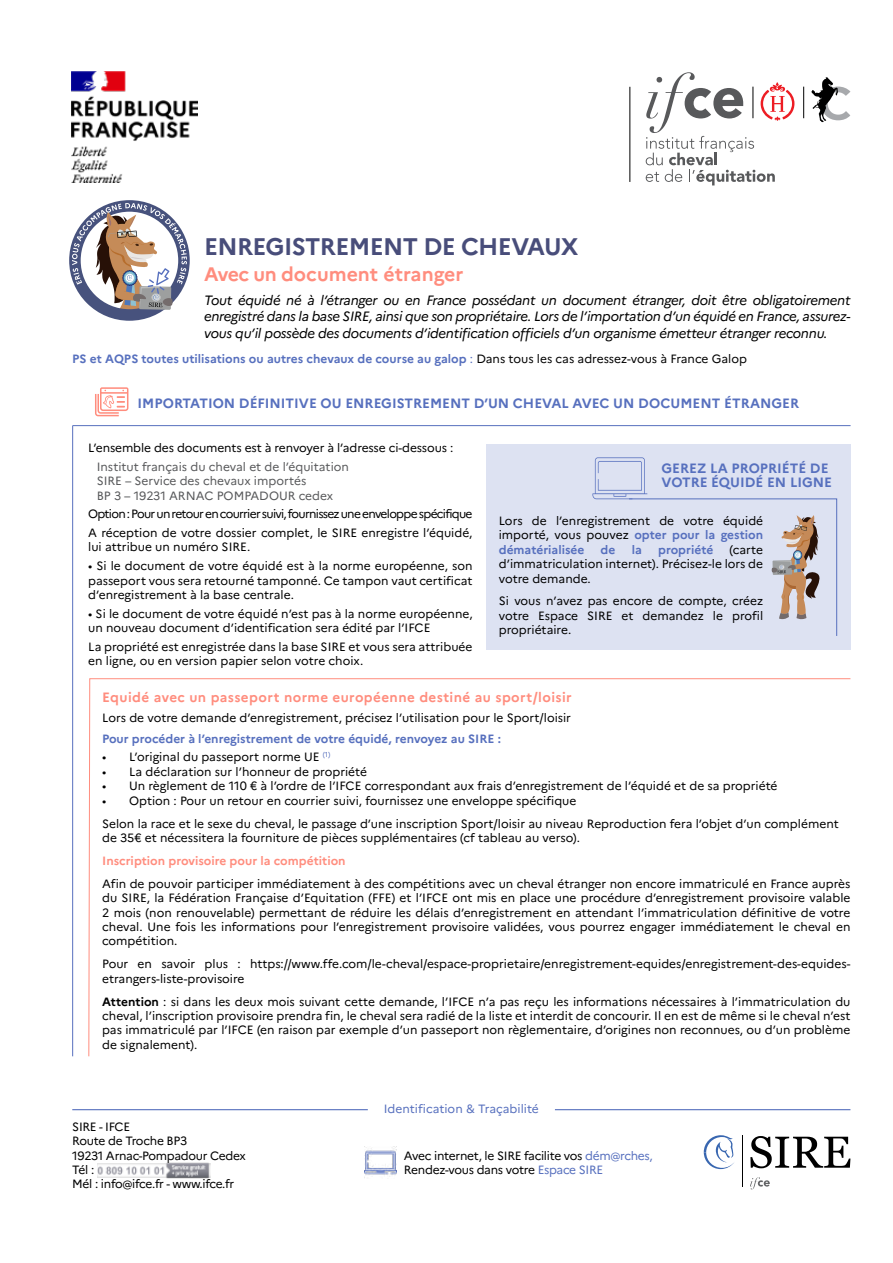
<style>
.page{position:relative;width:893px;height:1263px;background:#fff}
.page>*{position:absolute;margin:0;border:0;box-sizing:border-box;transform-origin:0 0}
.t1{font:700 24px "Marianne";letter-spacing:-.025em;color:#484d7a}
.t2{font:700 19.5px "Marianne";color:#ff8d7e}
.t3{font:italic 13.5px/16.5px "Marianne";letter-spacing:-.02em;color:#000;text-align:justify}
.t4{font:700 13.5px/14.4px "Marianne";color:#5770be}
.t5{font:700 13.5px "Marianne";letter-spacing:.03em;color:#ff8d7e}
.t6{font:12px/14.4px "Marianne";color:#000;text-align:justify}
.t7{font:700 12px "Marianne";color:#5770be}
.t8{font:12px/14.4px "Marianne";letter-spacing:-.025em;color:#000}
.t9{font:12px/18.6px "Marianne";letter-spacing:-.06em;color:#000}
.t10{font:12px/14.4px "Marianne";color:#58595b}
.t11{font:700 12px "Marianne";color:#ff8d7e}
.t12{font:12px "Marianne";color:#5770be}
.s1{font-weight:400}
.s2{font-weight:400;color:#000}
.s3{font-weight:700}
.s4{font-weight:700;color:#5770be}
.s5{color:#5770be}
</style>
<div class="page">
<hr style="left:742px;top:1135px;width:1px;height:51px;background:#000">
<svg style="left:750px;top:1136px;width:100px;height:32px"></svg>
<svg style="left:704px;top:1135px;width:30px;height:34px"></svg>
<svg style="left:750px;top:1177px;width:20px;height:12px"></svg>
<img style="left:71px;top:71px;width:127px;height:112px">
<hr style="left:72px;top:1109px;width:296px;height:1px;background:#5770be">
<hr style="left:555px;top:1109px;width:295px;height:1px;background:#5770be">
<img style="left:98px;top:1162px;width:113px;height:16px">
<hr style="left:803px;top:87px;width:1px;height:31px;background:#000">
<hr style="left:630px;top:87px;width:1px;height:95px;background:#000">
<svg style="left:811px;top:77px;width:39px;height:45px"></svg>
<svg style="left:646px;top:72px;width:148px;height:113px"></svg>
<img style="left:364px;top:1146px;width:33px;height:32px">
<svg style="left:69px;top:200px;width:121px;height:121px"></svg>
<hr style="left:73px;top:425px;width:778px;height:1px;background:#5770be">
<hr style="left:72px;top:426px;width:1px;height:630px;background:#5770be">
<svg style="left:95px;top:387px;width:33px;height:29px"></svg>
<div style="left:486px;top:444px;width:364px;height:205px;background:#dde2f2"></div>
<svg style="left:592px;top:457px;width:245px;height:179px"></svg>
<svg style="left:88px;top:678px;width:763px;height:379px"></svg>
<h1 class="t1" style="left:204px;top:232px;width:376px">ENREGISTREMENT DE CHEVAUX</h1>
<h2 class="t2" style="left:204px;top:262px;width:261px">Avec un document étranger</h2>
<p class="t3" style="left:204px;top:292px;width:648px">Tout équidé né à l’étranger ou en France possédant un document étranger, doit être obligatoirement enregistré dans la base SIRE, ainsi que son propriétaire. Lors de l’importation d’un équidé en France, assurez&shy;vous qu’il possède des documents d’identification officiels d’un organisme émetteur étranger reconnu.</p>
<p class="t7" style="left:72px;top:352px;width:676px">PS et AQPS toutes utilisations ou autres chevaux de course au galop <span class="s1">:</span> <span class="s2">Dans tous les cas adressez-vous à France Galop</span></p>
<p class="t4" style="left:138px;top:396px;width:663px">IMPORTATION DÉFINITIVE OU ENREGISTREMENT D’UN CHEVAL AVEC UN DOCUMENT ÉTRANGER</p>
<p class="t6" style="left:88px;top:441px;width:367px">L’ensemble des documents est à renvoyer à l’adresse ci-dessous :</p>
<p class="t10" style="left:97px;top:459px;width:254px">Institut français du cheval et de l’équitation<br>SIRE – Service des chevaux importés<br>BP 3 – 19231 ARNAC POMPADOUR cedex</p>
<p class="t9" style="left:88px;top:505px;width:386px">Option: Pour un retour en courrier suivi, fournissez une enveloppe spécifique<br>A réception de votre dossier complet, le SIRE enregistre l’équidé,</p>
<p class="t6" style="left:88px;top:540px;width:164px">lui attribue un numéro SIRE.</p>
<p class="t6" style="left:88px;top:559px;width:386px">• Si le document de votre équidé est à la norme européenne, son passeport vous sera retourné tamponné. Ce tampon vaut certificat d’enregistrement à la base centrale.</p>
<p class="t6" style="left:88px;top:606px;width:386px">• Si le document de votre équidé n’est pas à la norme européenne, un nouveau document d’identification sera édité par l’IFCE</p>
<p class="t6" style="left:88px;top:639px;width:386px">La propriété est enregistrée dans la base SIRE et vous sera attribuée en ligne, ou en version papier selon votre choix.</p>
<p class="t5" style="left:102px;top:688px;width:471px">Equidé avec un passeport norme européenne destiné au sport/loisir</p>
<p class="t6" style="left:102px;top:711px;width:470px">Lors de votre demande d’enregistrement, précisez l’utilisation pour le Sport/loisir</p>
<p class="t7" style="left:102px;top:731px;width:400px">Pour procéder à l’enregistrement de votre équidé, renvoyez au SIRE :</p>
<p class="t6" style="left:102px;top:750px;width:230px">• L’original du passeport norme UE <sup>(1)</sup></p>
<p class="t6" style="left:102px;top:764px;width:266px">• La déclaration sur l’honneur de propriété</p>
<p class="t6" style="left:102px;top:779px;width:677px">• Un règlement de 110 € à l’ordre de l’IFCE correspondant aux frais d’enregistrement de l’équidé et de sa propriété</p>
<p class="t6" style="left:102px;top:789px;width:738px;line-height:23px">• Option : Pour un retour en courrier suivi, fournissez une enveloppe spécifique<br>Selon la race et le sexe du cheval, le passage d’une inscription Sport/loisir au niveau Reproduction fera l’objet d’un complément</p>
<p class="t6" style="left:102px;top:830px;width:479px">de 35€ et nécessitera la fourniture de pièces supplémentaires (cf tableau au verso).</p>
<p class="t11" style="left:102px;top:853px;width:245px">Inscription provisoire pour la compétition</p>
<p class="t6" style="left:102px;top:876px;width:750px">Afin de pouvoir participer immédiatement à des compétitions avec un cheval étranger non encore immatriculé en France auprès du SIRE, la Fédération Française d’Equitation (FFE) et l’IFCE ont mis en place une procédure d’enregistrement provisoire valable 2 mois (non renouvelable) permettant de réduire les délais d’enregistrement en attendant l’immatriculation définitive de votre cheval. Une fois les informations pour l’enregistrement provisoire validées, vous pourrez engager immédiatement le cheval en compétition.</p>
<p class="t6" style="left:102px;top:957px;width:750px">Pour en savoir plus : https://www.ffe.com/le-cheval/espace-proprietaire/enregistrement-equides/enregistrement-des-equides&shy;etrangers-liste-provisoire</p>
<p class="t6" style="left:102px;top:994px;width:750px"><span class="s3">Attention</span> : si dans les deux mois suivant cette demande, l’IFCE n’a pas reçu les informations nécessaires à l’immatriculation du cheval, l’inscription provisoire prendra fin, le cheval sera radié de la liste et interdit de concourir. Il en est de même si le cheval n’est pas immatriculé par l’IFCE (en raison par exemple d’un passeport non règlementaire, d’origines non reconnues, ou d’un problème de signalement).</p>
<p class="t4" style="left:661px;top:461px;width:172px">GEREZ LA PROPRIÉTÉ DE<br>VOTRE ÉQUIDÉ EN LIGNE</p>
<p class="t6" style="left:499px;top:513px;width:266px">Lors de l’enregistrement de votre équidé importé, vous pouvez <span class="s4">opter pour la gestion dématérialisée</span></p>
<p class="t7" style="left:601px;top:542px;width:16px">de</p>
<p class="t7" style="left:632px;top:542px;width:12px">la</p>
<p class="t7" style="left:658px;top:542px;width:57px">propriété</p>
<p class="t6" style="left:499px;top:542px;width:266px;text-indent:231px">(carte d’immatriculation internet). Précisez-le lors de votre demande.</p>
<p class="t6" style="left:499px;top:594px;width:266px">Si vous n’avez pas encore de compte, créez votre Espace SIRE et demandez le profil propriétaire.</p>
<p class="t8" style="left:72px;top:1119px;width:175px">SIRE - IFCE<br>Route de Troche BP3<br>19231 Arnac-Pompadour Cedex<br>Tél :<br>Mél : info@ifce.fr - www.ifce.fr</p>
<p class="t12" style="left:384px;top:1101px;width:157px">Identification &amp; Traçabilité</p>
<p class="t8" style="left:404px;top:1148px;width:250px">Avec internet, le SIRE facilite vos <span class="s5">dém@rches,<br></span>Rendez-vous dans votre <span class="s5">Espace SIRE</span></p>
</div>
